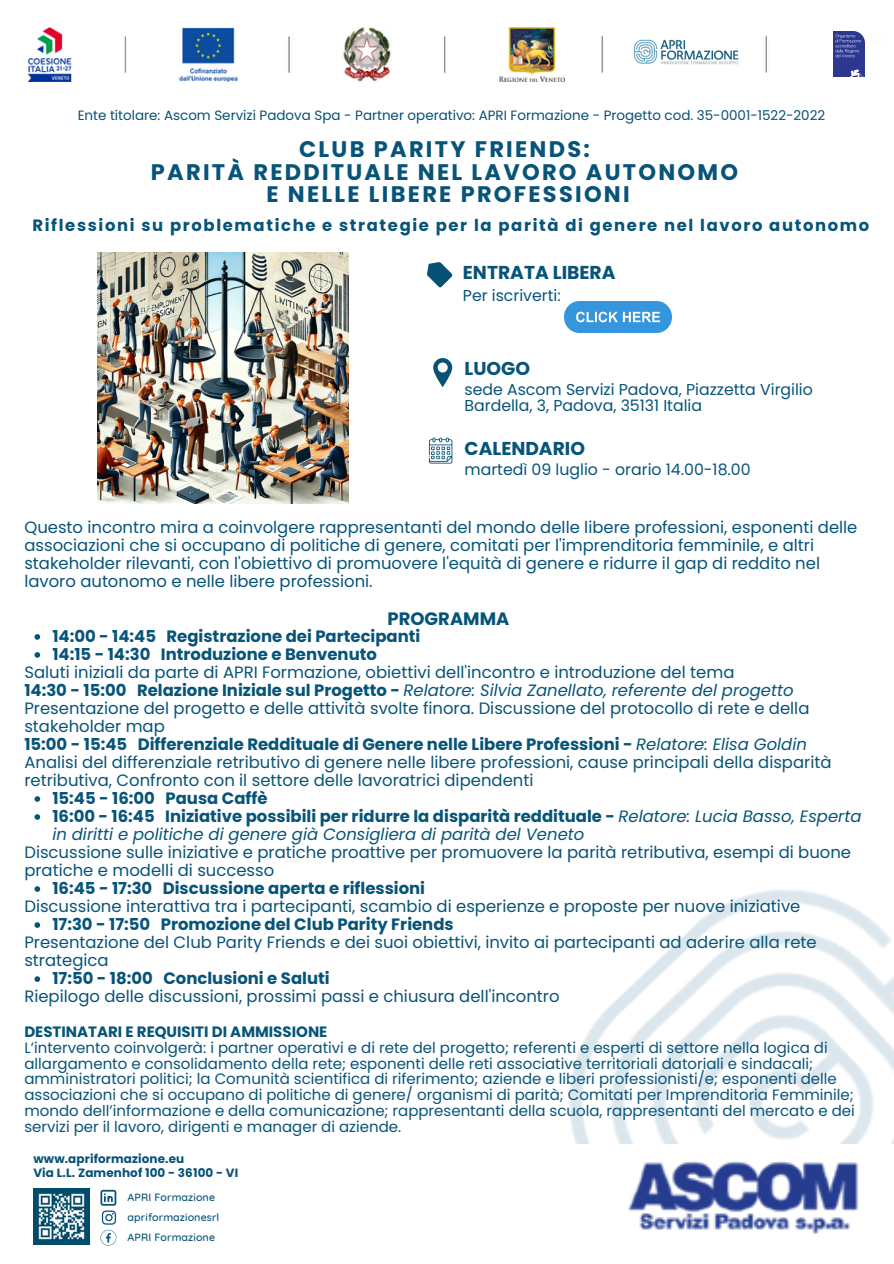
<style>
.page{position:relative;width:894px;height:1264px;background:#fff}
.page>*{position:absolute;margin:0;border:0;box-sizing:border-box;transform-origin:0 0}
.t1{font:700 22.5px/22.5px "Poppins";letter-spacing:.1em;color:#075479;text-align:center}
.t2{font:700 18.75px "Poppins";color:#075479}
.t3{font:700 18.6px "Poppins";color:#075479}
.t4{font:700 18px "Poppins";color:#075479}
.t5{font:16.5px/18px "Poppins";color:#075479}
.t6{font:700 16.5px "Poppins";color:#075479}
.t7{font:italic 16.5px "Poppins";color:#075479}
.t8{font:700 16.35px "Poppins";letter-spacing:.1em;color:#075479}
.t9{font:15.75px/15.8px "Poppins";color:#075479}
.t10{font:15px/15.8px "Poppins";color:#075479}
.t11{font:13.5px "Poppins";color:#075175}
.t12{font:700 12px "Poppins";letter-spacing:.01em;color:#085276}
.t13{font:500 10.65px "Quicksand";letter-spacing:.01em;color:#085276}
.s1{font-weight:700}
.s2{font-style:italic}
.s3{font-weight:400;font-style:italic}
</style>
<div class="page">
<img style="left:569px;top:889px;width:324px;height:254px">
<img style="left:29px;top:28px;width:535px;height:54px">
<img style="left:634px;top:39px;width:103px;height:25px">
<svg style="left:850px;top:31px;width:15px;height:12px"></svg>
<img style="left:833px;top:32px;width:31px;height:45px">
<img style="left:765px;top:36px;width:2px;height:37px">
<img style="left:601px;top:36px;width:2px;height:37px">
<svg style="left:100px;top:1189px;width:16px;height:56px"></svg>
<img style="left:33px;top:1188px;width:57px;height:56px">
<svg style="left:427px;top:262px;width:26px;height:26px"></svg>
<svg style="left:429px;top:437px;width:23px;height:26px"></svg>
<svg style="left:433px;top:358px;width:19px;height:29px"></svg>
<img style="left:628px;top:1161px;width:231px;height:73px">
<svg style="left:34px;top:634px;width:6px;height:5px"></svg>
<svg style="left:34px;top:652px;width:6px;height:5px"></svg>
<svg style="left:34px;top:796px;width:6px;height:5px"></svg>
<svg style="left:34px;top:814px;width:6px;height:5px"></svg>
<svg style="left:34px;top:886px;width:6px;height:5px"></svg>
<svg style="left:34px;top:922px;width:6px;height:5px"></svg>
<svg style="left:34px;top:976px;width:6px;height:5px"></svg>
<img style="left:98px;top:252px;width:251px;height:251px">
<img style="left:564px;top:302px;width:107px;height:30px">
<h4 class="t11" style="left:78px;top:106px;width:748px">Ente titolare: Ascom Servizi Padova Spa - Partner operativo: APRI Formazione - Progetto cod. 35-0001-1522-2022</h4>
<p class="t1" style="left:151px;top:138px;width:588px">CLUB PARITY FRIENDS:<br>PARITÀ REDDITUALE NEL LAVORO AUTONOMO<br>E NELLE LIBERE PROFESSIONI</p>
<p class="t8" style="left:32px;top:213px;width:838px">Riflessioni su problematiche e strategie per la parità di genere nel lavoro autonomo</p>
<h6 class="t2" style="left:462px;top:259px;width:154px">ENTRATA LIBERA</h6>
<h6 class="t9" style="left:462px;top:288px;width:99px">Per iscriverti:</h6>
<p class="t3" style="left:464px;top:356px;width:67px">LUOGO</p>
<p class="t9" style="left:464px;top:382px;width:350px">sede Ascom Servizi Padova, Piazzetta Virgilio<br>Bardella, 3, Padova, 35131 Italia</p>
<h1 class="t3" style="left:464px;top:435px;width:122px">CALENDARIO</h1>
<h1 class="t9" style="left:464px;top:461px;width:287px">martedì 09 luglio - orario 14.00-18.00</h1>
<p class="t5" style="left:24px;top:518px;width:834px">Questo incontro mira a coinvolgere rappresentanti del mondo delle libere professioni, esponenti delle associazioni che si occupano di politiche di genere, comitati per l'imprenditoria femminile, e altri stakeholder rilevanti, con l'obiettivo di promuovere l'equità di genere e ridurre il gap di reddito nel lavoro autonomo e nelle libere professioni.</p>
<p class="t4" style="left:387px;top:606px;width:123px">PROGRAMMA</p>
<h5 class="t6" style="left:52px;top:624px;width:369px">14:00 - 14:45 Registrazione dei Partecipanti</h5>
<p class="t6" style="left:52px;top:642px;width:326px">14:15 - 14:30 Introduzione e Benvenuto</p>
<p class="t5" style="left:24px;top:663px;width:808px">Saluti iniziali da parte di APRI Formazione, obiettivi dell'incontro e introduzione del tema<br><span class="s1">14:30 - 15:00 Relazione Iniziale sul Progetto -</span> <span class="s2">Relatore: Silvia Zanellato, referente del progetto </span>Presentazione del progetto e delle attività svolte finora. Discussione del protocollo di rete e della stakeholder map<br><span class="s1">15:00 - 15:45 Differenziale Reddituale di Genere nelle Libere Professioni -</span> <span class="s2">Relatore: Elisa Goldin </span>Analisi del differenziale retributivo di genere nelle libere professioni, cause principali della disparità retributiva, Confronto con il settore delle lavoratrici dipendenti</p>
<h5 class="t6" style="left:52px;top:786px;width:104px">15:45 - 16:00</h5>
<p class="t6" style="left:165px;top:786px;width:103px">Pausa Caffè</p>
<p class="t6" style="left:52px;top:804px;width:104px">16:00 - 16:45</p>
<h5 class="t6" style="left:165px;top:804px;width:697px">Iniziative possibili per ridurre la disparità reddituale - <span class="s3">Relatore: Lucia Basso, Esperta</span></h5>
<h5 class="t7" style="left:52px;top:822px;width:533px">in diritti e politiche di genere già Consigliera di parità del Veneto</h5>
<h5 class="t5" style="left:24px;top:843px;width:828px">Discussione sulle iniziative e pratiche proattive per promuovere la parità retributiva, esempi di buone</h5>
<h4 class="t5" style="left:52px;top:861px;width:223px;text-indent:-28px">pratiche e modelli di successo<br><span class="s1">16:45 - 17:30</span></h4>
<h2 class="t5" style="left:24px;top:879px;width:777px;text-indent:138px"><span class="s1">Discussione aperta e riflessioni<br></span>Discussione interattiva tra i partecipanti, scambio di esperienze e proposte per nuove iniziative</h2>
<p class="t6" style="left:52px;top:912px;width:403px">17:30 - 17:50 Promozione del Club Parity Friends</p>
<p class="t5" style="left:24px;top:933px;width:793px">Presentazione del Club Parity Friends e dei suoi obiettivi, invito ai partecipanti ad aderire alla rete strategica</p>
<h4 class="t6" style="left:52px;top:966px;width:279px">17:50 - 18:00 Conclusioni e Saluti</h4>
<p class="t5" style="left:24px;top:987px;width:536px">Riepilogo delle discussioni, prossimi passi e chiusura dell'incontro</p>
<p class="t10" style="left:24px;top:1023px;width:831px"><span class="s1">DESTINATARI E REQUISITI DI AMMISSIONE<br></span>L’intervento coinvolgerà: i partner operativi e di rete del progetto; referenti e esperti di settore nella logica di allargamento e consolidamento della rete; esponenti delle reti associative territoriali datoriali e sindacali; amministratori politici; la Comunità scientifica di riferimento; aziende e liberi professionisti/e; esponenti delle associazioni che si occupano di politiche di genere/ organismi di parità; Comitati per Imprenditoria Femminile; mondo dell’informazione e della comunicazione; rappresentanti della scuola, rappresentanti del mercato e dei servizi per il lavoro, dirigenti e manager di aziende.</p>
<h4 class="t12" style="left:33px;top:1150px;width:152px">www.apriformazione.eu</h4>
<p class="t12" style="left:33px;top:1164px;width:206px">Via L.L. Zamenhof 100 - 36100 - VI</p>
<h4 class="t13" style="left:128px;top:1190px;width:89px">APRI Formazione</h4>
<p class="t13" style="left:128px;top:1210px;width:93px">apriformazionesrl</p>
<h5 class="t13" style="left:128px;top:1229px;width:89px">APRI Formazione</h5>
</div>
